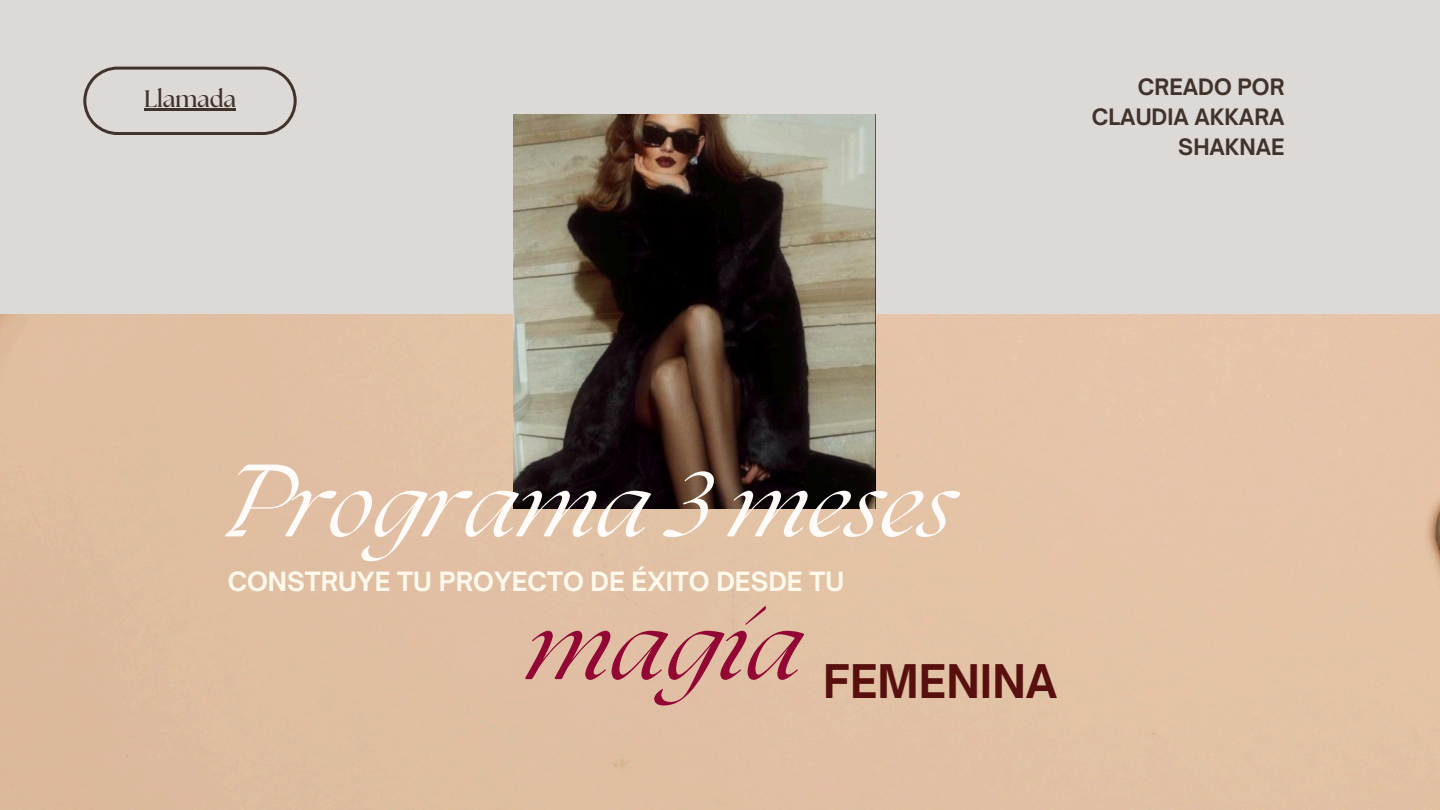
<style>
.page{position:relative;width:1440px;height:810px;background:#ddd9d7}
.page>*{position:absolute;margin:0;border:0;box-sizing:border-box;transform-origin:0 0}
.t1{font:italic 95.2px "The Seasons";color:#930735}
.t2{font:italic 89.9px "The Seasons";color:#fffbf8}
.t3{font:700 44.4px "Open Sauce One";color:#58100f}
.t4{font:700 25.4px "Open Sauce One";color:#fff9ec}
.t5{font:700 23.7px "The Seasons";color:#40332c}
.t6{font:700 21.6px/29.9px "Open Sauce One";color:#40332c;text-align:right}
</style>
<div class="page">
<div style="left:0;top:315px;width:1440px;height:495px;background:#e1c1a5"></div>
<img style="left:514px;top:115px;width:362px;height:393px">
<svg style="left:83px;top:67px;width:214px;height:68px"></svg>
<hr style="left:144px;top:108px;width:92px;height:3px;background:#40332c">
<h1 class="t5" style="left:144px;top:88px;width:93px">Llamada</h1>
<h3 class="t6" style="left:1092px;top:72px;width:194px">CREADO POR<br>CLAUDIA AKKARA<br>SHAKNAE</h3>
<p class="t2" style="left:219px;top:464px;width:735px">Programa 3 meses</p>
<p class="t4" style="left:228px;top:566px;width:618px">CONSTRUYE TU PROYECTO DE ÉXITO DESDE TU</p>
<h1 class="t1" style="left:527px;top:603px;width:277px">magia</h1>
<h2 class="t3" style="left:823px;top:653px;width:236px">FEMENINA</h2>
</div>
